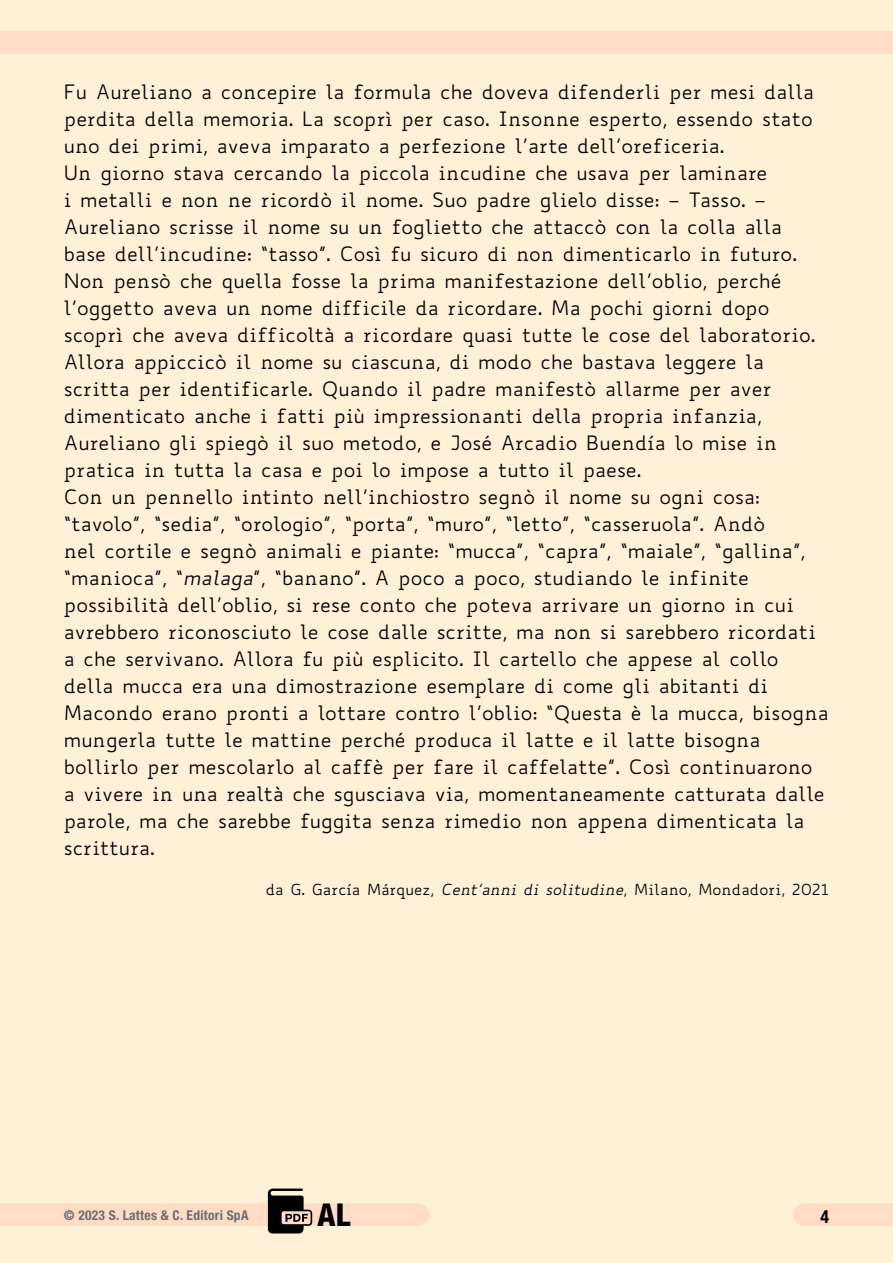
<style>
.page{position:relative;width:893px;height:1263px;background:#fff0d8}
.page>*{position:absolute;margin:0;border:0;box-sizing:border-box;transform-origin:0 0}
.t1{font:800 condensed 31.5px "Helvetica Neue LT Std";color:#000}
.t2{font:19.5px/27px "Biancoenero";color:#000}
.t3{font:700 condensed 18px "Helvetica Neue LT Std";color:#000}
.t4{font:15px "Biancoenero";color:#000}
.t5{font:700 condensed 13.5px "Helvetica Neue LT Std";letter-spacing:.02em;color:#6d6e71}
.s1{font-style:italic}
</style>
<div class="page">
<div style="left:0;top:1203px;width:418px;height:23px;background:#fedcc6"></div>
<div style="left:0;top:31px;width:893px;height:23px;background:#fedcc6"></div>
<div style="left:804px;top:1203px;width:89px;height:23px;background:#fedcc6"></div>
<svg style="left:268px;top:1188px;width:44px;height:45px"></svg>
<p class="t2" style="left:64px;top:78px;width:767px">Fu Aureliano a concepire la formula che doveva difenderli per mesi dalla perdita della memoria. La scoprì per caso. Insonne esperto, essendo stato uno dei primi, aveva imparato a perfezione l’arte dell’oreficeria.<br>Un giorno stava cercando la piccola incudine che usava per laminare<br>i metalli e non ne ricordò il nome. Suo padre glielo disse: – Tasso. – Aureliano scrisse il nome su un foglietto che attaccò con la colla alla base dell’incudine: “tasso”. Così fu sicuro di non dimenticarlo in futuro.<br>Non pensò che quella fosse la prima manifestazione dell’oblio, perché l’oggetto aveva un nome difficile da ricordare. Ma pochi giorni dopo scoprì che aveva difficoltà a ricordare quasi tutte le cose del laboratorio.<br>Allora appiccicò il nome su ciascuna, di modo che bastava leggere la scritta per identificarle. Quando il padre manifestò allarme per aver dimenticato anche i fatti più impressionanti della propria infanzia, Aureliano gli spiegò il suo metodo, e José Arcadio Buendía lo mise in pratica in tutta la casa e poi lo impose a tutto il paese.<br>Con un pennello intinto nell’inchiostro segnò il nome su ogni cosa: “tavolo”, “sedia”, “orologio”, “porta”, “muro”, “letto”, “casseruola”. Andò<br>nel cortile e segnò animali e piante: “mucca”, “capra”, “maiale”, “gallina”, “manioca”, “<span class="s1">malaga</span>”, “banano”. A poco a poco, studiando le infinite possibilità dell’oblio, si rese conto che poteva arrivare un giorno in cui avrebbero riconosciuto le cose dalle scritte, ma non si sarebbero ricordati a che servivano. Allora fu più esplicito. Il cartello che appese al collo della mucca era una dimostrazione esemplare di come gli abitanti di Macondo erano pronti a lottare contro l’oblio: “Questa è la mucca, bisogna mungerla tutte le mattine perché produca il latte e il latte bisogna bollirlo per mescolarlo al caffè per fare il caffelatte”. Così continuarono<br>a vivere in una realtà che sgusciava via, momentaneamente catturata dalle parole, ma che sarebbe fuggita senza rimedio non appena dimenticata la scrittura.</p>
<p class="t4" style="left:266px;top:879px;width:565px">da G. García Márquez, <span class="s1">Cent’anni di solitudine</span>, Milano, Mondadori, 2021</p>
<p class="t5" style="left:64px;top:1206px;width:186px">© 2023 S. Lattes &amp; C. Editori SpA</p>
<h1 class="t1" style="left:318px;top:1195px;width:34px">AL</h1>
<p class="t3" style="left:820px;top:1206px;width:10px">4</p>
</div>
